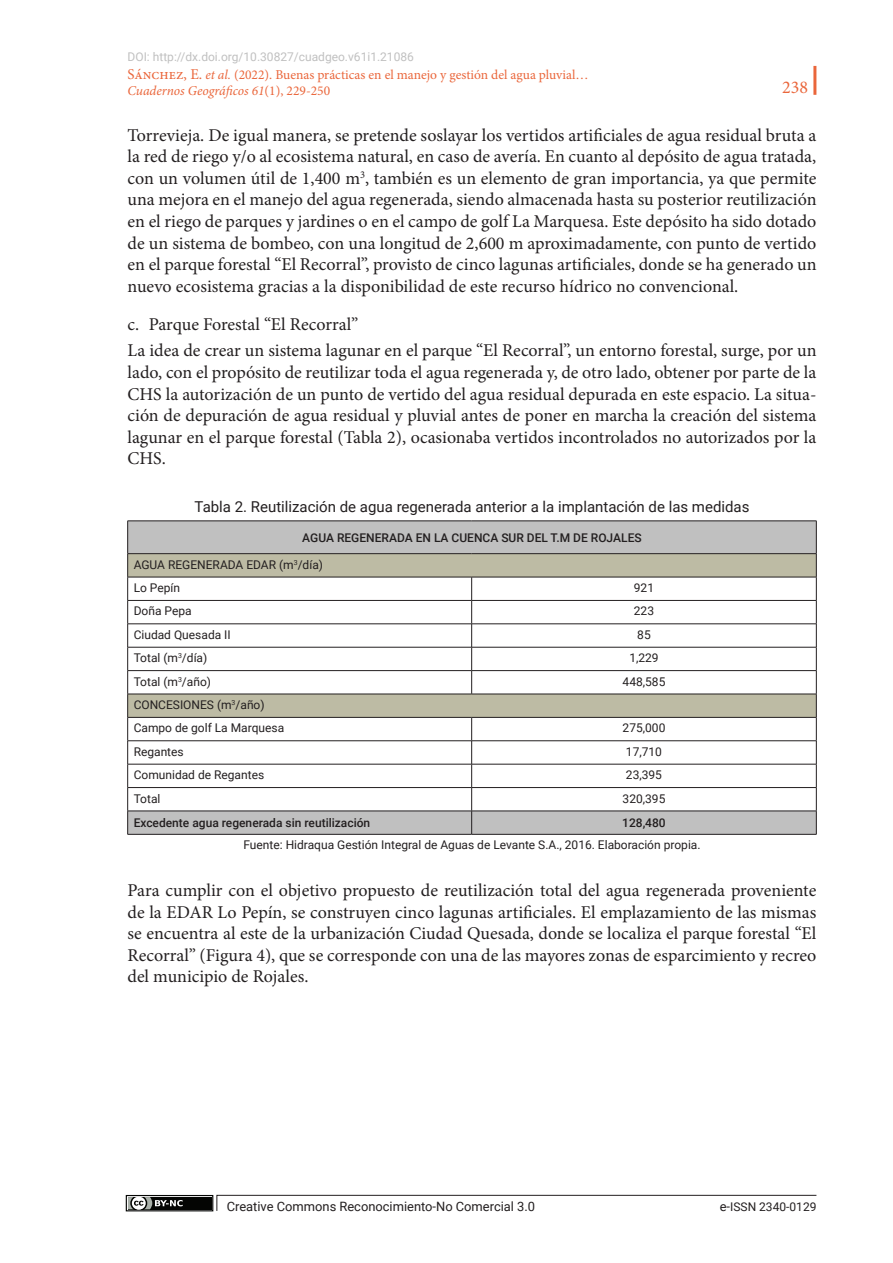
<style>
.page{position:relative;width:893px;height:1263px;background:#fff}
.page>*{position:absolute;margin:0;border:0;box-sizing:border-box;transform-origin:0 0}
.sps_lista_letra_med{font:18px/21.6px "Minion Pro";color:#231f20;text-align:justify}
.t1{font:18px "Minion Pro";color:#ea663b}
.sps_tablas_titulo{font:15px "Roboto";color:#231f20}
.t2{font:13.5px/16.2px "Minion Pro";color:#ea663b}
.t3{font:12.9px "Roboto";color:#231f20}
.sps_tablas_texto{font:12px "Roboto";color:#231f20}
.sps_tablas_notas{font:12px "Roboto";color:#231f20}
.sps_tablas_epig{font:500 12px "Roboto";color:#231f20}
.t4{font:12px "Roboto";color:#c0c0c0}
.s1{font-size:15px}
.s2{font-style:italic}
.s3{font-size:12.9px}
</style>
<div class="page">
<hr style="left:813px;top:66px;width:3px;height:29px;background:#ea663b">
<svg style="left:216px;top:1195px;width:601px;height:16px"></svg>
<div style="left:126px;top:1195px;width:87px;height:16px;border:1px solid #040503"></div>
<div style="left:128px;top:1197px;width:83px;height:12px;background:#040503"></div>
<svg style="left:128px;top:1197px;width:55px;height:12px"></svg>
<svg style="left:128px;top:522px;width:688px;height:312px"></svg>
<svg style="left:128px;top:554px;width:688px;height:163px"></svg>
<hr style="left:127px;top:521px;width:345px;height:1px;background:#231f20">
<hr style="left:127px;top:521px;width:1px;height:32px;background:#231f20">
<hr style="left:472px;top:521px;width:344px;height:1px;background:#231f20">
<hr style="left:816px;top:521px;width:1px;height:32px;background:#231f20">
<hr style="left:127px;top:553px;width:345px;height:1px;background:#231f20">
<hr style="left:472px;top:553px;width:344px;height:1px;background:#231f20">
<hr style="left:127px;top:600px;width:345px;height:1px;background:#231f20">
<hr style="left:472px;top:600px;width:344px;height:1px;background:#231f20">
<hr style="left:127px;top:623px;width:345px;height:1px;background:#231f20">
<hr style="left:472px;top:623px;width:344px;height:1px;background:#231f20">
<hr style="left:127px;top:647px;width:345px;height:1px;background:#231f20">
<hr style="left:472px;top:647px;width:344px;height:1px;background:#231f20">
<hr style="left:127px;top:670px;width:345px;height:1px;background:#231f20">
<hr style="left:472px;top:670px;width:344px;height:1px;background:#231f20">
<svg style="left:471px;top:578px;width:1px;height:116px"></svg>
<hr style="left:127px;top:740px;width:345px;height:1px;background:#231f20">
<hr style="left:472px;top:740px;width:344px;height:1px;background:#231f20">
<hr style="left:127px;top:764px;width:345px;height:1px;background:#231f20">
<hr style="left:472px;top:764px;width:344px;height:1px;background:#231f20">
<hr style="left:127px;top:787px;width:345px;height:1px;background:#231f20">
<hr style="left:472px;top:787px;width:344px;height:1px;background:#231f20">
<svg style="left:471px;top:718px;width:1px;height:116px"></svg>
<hr style="left:127px;top:577px;width:345px;height:1px;background:#231f20">
<hr style="left:472px;top:577px;width:344px;height:1px;background:#231f20">
<hr style="left:127px;top:694px;width:345px;height:1px;background:#231f20">
<hr style="left:472px;top:694px;width:344px;height:1px;background:#231f20">
<hr style="left:127px;top:717px;width:345px;height:1px;background:#231f20">
<hr style="left:472px;top:717px;width:344px;height:1px;background:#231f20">
<hr style="left:127px;top:811px;width:345px;height:1px;background:#231f20">
<svg style="left:127px;top:554px;width:1px;height:280px"></svg>
<hr style="left:472px;top:811px;width:344px;height:1px;background:#231f20">
<svg style="left:816px;top:554px;width:1px;height:280px"></svg>
<hr style="left:127px;top:834px;width:345px;height:1px;background:#231f20">
<hr style="left:472px;top:834px;width:344px;height:1px;background:#231f20">
<p class="t4" style="left:128px;top:48px;width:288px">DOI: http://dx.doi.org/10.30827/cuadgeo.v61i1.21086</p>
<p class="t2" style="left:128px;top:66px;width:463px"><span class="s1">Sánchez, E.</span> <span class="s2">et al.</span> (2022). Buenas prácticas en el manejo y gestión del agua pluvial…<br><span class="s2">Cuadernos Geográficos 61</span>(1), 229-250</p>
<p class="sps_lista_letra_med" style="left:128px;top:124px;width:690px">Torrevieja. De igual manera, se pretende soslayar los vertidos artificiales de agua residual bruta a la red de riego y/o al ecosistema natural, en caso de avería. En cuanto al depósito de agua tratada, con un volumen útil de 1,400 m<sup>3</sup>, también es un elemento de gran importancia, ya que permite una mejora en el manejo del agua regenerada, siendo almacenada hasta su posterior reutilización en el riego de parques y jardines o en el campo de golf La Marquesa. Este depósito ha sido dotado de un sistema de bombeo, con una longitud de 2,600 m aproximadamente, con punto de vertido en el parque forestal “El Recorral”, provisto de cinco lagunas artificiales, donde se ha generado un nuevo ecosistema gracias a la disponibilidad de este recurso hídrico no convencional.</p>
<p class="sps_lista_letra_med" style="left:128px;top:314px;width:232px">c. Parque Forestal “El Recorral”</p>
<p class="sps_lista_letra_med" style="left:128px;top:340px;width:690px">La idea de crear un sistema lagunar en el parque “El Recorral”, un entorno forestal, surge, por un lado, con el propósito de reutilizar toda el agua regenerada y, de otro lado, obtener por parte de la CHS la autorización de un punto de vertido del agua residual depurada en este espacio. La situa&shy;ción de depuración de agua residual y pluvial antes de poner en marcha la creación del sistema lagunar en el parque forestal (Tabla 2), ocasionaba vertidos incontrolados no autorizados por la CHS.</p>
<p class="sps_tablas_titulo" style="left:195px;top:496px;width:556px">Tabla 2. Reutilización de agua regenerada anterior a la implantación de las medidas</p>
<p class="sps_tablas_epig" style="left:302px;top:529px;width:341px">AGUA REGENERADA EN LA CUENCA SUR DEL T.M DE ROJALES</p>
<p class="sps_tablas_texto" style="left:134px;top:556px;width:191px">AGUA REGENERADA EDAR (m<sup>3</sup>/día)</p>
<p class="sps_tablas_texto" style="left:134px;top:579px;width:48px">Lo Pepín</p>
<p class="sps_tablas_texto" style="left:634px;top:579px;width:22px">921</p>
<p class="sps_tablas_texto" style="left:134px;top:603px;width:59px">Doña Pepa</p>
<p class="sps_tablas_texto" style="left:634px;top:603px;width:22px">223</p>
<p class="sps_tablas_texto" style="left:134px;top:626px;width:99px">Ciudad Quesada II</p>
<p class="sps_tablas_texto" style="left:637px;top:626px;width:15px">85</p>
<p class="sps_tablas_texto" style="left:134px;top:649px;width:75px">Total (m<sup>3</sup>/día)</p>
<p class="sps_tablas_texto" style="left:629px;top:649px;width:31px">1,229</p>
<p class="sps_tablas_texto" style="left:134px;top:673px;width:79px">Total (m<sup>3</sup>/año)</p>
<p class="sps_tablas_texto" style="left:623px;top:673px;width:44px">448,585</p>
<p class="sps_tablas_texto" style="left:134px;top:696px;width:132px">CONCESIONES (m<sup>3</sup>/año)</p>
<p class="sps_tablas_texto" style="left:134px;top:720px;width:152px">Campo de golf La Marquesa</p>
<p class="sps_tablas_texto" style="left:623px;top:720px;width:44px">275,000</p>
<p class="sps_tablas_texto" style="left:134px;top:743px;width:52px">Regantes</p>
<p class="sps_tablas_texto" style="left:626px;top:743px;width:38px">17,710</p>
<p class="sps_tablas_texto" style="left:134px;top:766px;width:132px">Comunidad de Regantes</p>
<p class="sps_tablas_texto" style="left:626px;top:766px;width:38px">23,395</p>
<p class="sps_tablas_texto" style="left:134px;top:790px;width:28px">Total</p>
<p class="sps_tablas_texto" style="left:623px;top:790px;width:44px">320,395</p>
<p class="sps_tablas_epig" style="left:134px;top:814px;width:238px">Excedente agua regenerada sin reutilización</p>
<p class="sps_tablas_epig" style="left:622px;top:814px;width:45px">128,480</p>
<p class="sps_tablas_notas" style="left:243px;top:836px;width:459px">Fuente: Hidraqua Gestión Integral de Aguas de Levante S.A., 2016. Elaboración propia.</p>
<p class="sps_lista_letra_med" style="left:128px;top:880px;width:690px">Para cumplir con el objetivo propuesto de reutilización total del agua regenerada proveniente de la EDAR Lo Pepín, se construyen cinco lagunas artificiales. El emplazamiento de las mismas se encuentra al este de la urbanización Ciudad Quesada, donde se localiza el parque forestal “El Recorral” (Figura 4), que se corresponde con una de las mayores zonas de esparcimiento y recreo del municipio de Rojales.</p>
<p class="t1" style="left:782px;top:75px;width:27px">238</p>
<p class="t3" style="left:227px;top:1197px;width:310px">Creative Commons Reconocimiento-No Comercial 3.0</p>
<p class="sps_tablas_notas" style="left:720px;top:1198px;width:98px"><span class="s3">e-</span>ISSN 2340-0129</p>
</div>
